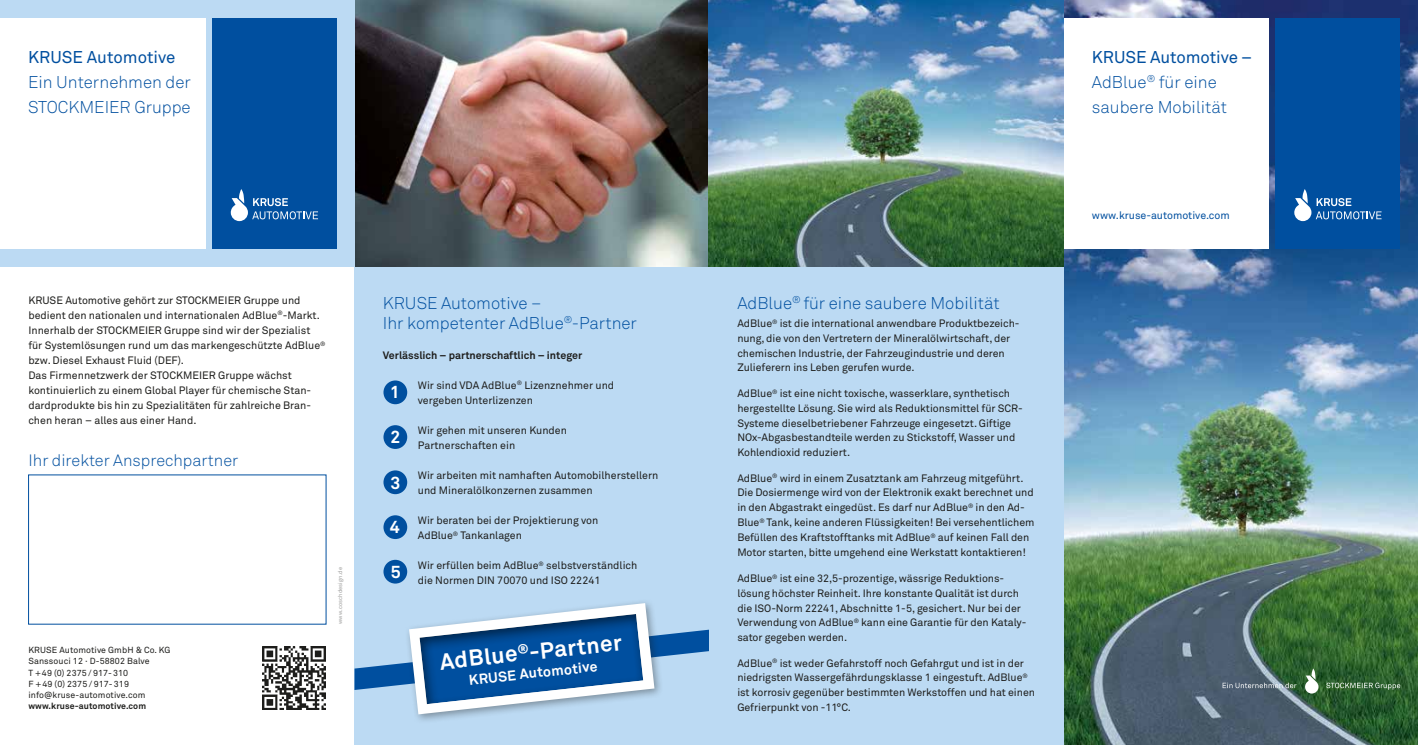
<style>
.page{position:relative;width:1418px;height:745px;background:#fff}
.page>*{position:absolute;margin:0;border:0;box-sizing:border-box;transform-origin:0 0}
.t1{font:700 22.62px "Akkurat Pro";color:#fff}
.t2{font:700 17.5px "Akkurat Pro";color:#fff}
.t3{font:300 16.88px/25px "Akkurat Pro";color:#004f9f}
.t4{font:16.88px "Akkurat Pro";color:#004f9f}
.t5{font:300 16.25px "Akkurat Pro";color:#004f9f}
.t6{font:700 14.12px "Akkurat Pro";color:#fff}
.t7{font:10.62px/15px "Akkurat Pro";letter-spacing:-.005em;color:#1d1d1b}
.t8{font:700 10.62px "Akkurat Pro";color:#1d1d1b}
.t9{font:10.62px "Akkurat Pro";color:#004f9f}
.t10{font:8.75px/11.2px "Akkurat Pro";letter-spacing:.01em;color:#1d1d1b}
.t11{font:700 8.75px "Akkurat Pro";letter-spacing:.01em;color:#1d1d1b}
.t12{font:5.62px "Akkurat Pro";letter-spacing:.025em;color:#9d9d9c}
.s1{font-weight:400}
</style>
<div class="page">
<img style="left:1063px;top:0;width:354px;height:744px">
<div style="left:1063px;top:18px;width:206px;height:230px;background:#fff"></div>
<div style="left:1275px;top:18px;width:125px;height:230px;background:#004f9f"></div>
<svg style="left:1294px;top:189px;width:87px;height:32px"></svg>
<div style="left:354px;top:184px;width:355px;height:560px;background:#bcdaf3"></div>
<div style="left:383px;top:380px;width:24px;height:24px;background:#004f9f;border-radius:50%"></div>
<div style="left:383px;top:425px;width:24px;height:23px;background:#004f9f;border-radius:50%"></div>
<div style="left:383px;top:470px;width:24px;height:24px;background:#004f9f;border-radius:50%"></div>
<div style="left:383px;top:515px;width:24px;height:23px;background:#004f9f;border-radius:50%"></div>
<div style="left:383px;top:559px;width:24px;height:24px;background:#004f9f;border-radius:50%"></div>
<img style="left:354px;top:0;width:355px;height:266px">
<div style="left:404px;top:598px;width:260px;height:125px;background:#1d1d1b;opacity:.4"></div>
<svg style="left:354px;top:602px;width:355px;height:112px"></svg>
<div style="left:0;top:0;width:354px;height:266px;background:#bcdaf3"></div>
<div style="left:0;top:18px;width:206px;height:230px;background:#fff"></div>
<div style="left:212px;top:18px;width:125px;height:230px;background:#004f9f"></div>
<svg style="left:231px;top:189px;width:87px;height:32px"></svg>
<svg style="left:709px;top:0;width:354px;height:744px;background:#9bbecf"></svg>
<svg style="left:1304px;top:668px;width:14px;height:25px"></svg>
<svg style="left:1222px;top:682px;width:74px;height:5px"></svg>
<svg style="left:1326px;top:682px;width:74px;height:7px"></svg>
<svg style="left:262px;top:646px;width:64px;height:64px"></svg>
<img style="left:262px;top:646px;width:63px;height:63px">
<h3 class="t4" style="left:28px;top:47px;width:149px">KRUSE Automotive</h3>
<h3 class="t3" style="left:28px;top:69px;width:164px">Ein Unternehmen der<br>STOCKMEIER Gruppe</h3>
<p class="t7" style="left:28px;top:292px;width:299px">KRUSE Automotive gehört zur STOCKMEIER Gruppe und bedient den nationalen und internationalen AdBlue<sup>®</sup>-Markt.<br>Innerhalb der STOCKMEIER Gruppe sind wir der Spezialist für Systemlösungen rund um das markengeschützte AdBlue<sup>® </sup>bzw. Diesel Exhaust Fluid (DEF).<br>Das Firmennetzwerk der STOCKMEIER Gruppe wächst kontinuierlich zu einem Global Player für chemische Stan&shy;dardprodukte bis hin zu Spezialitäten für zahlreiche Bran&shy;chen heran – alles aus einer Hand.</p>
<h3 class="t3" style="left:737px;top:290px;width:264px">AdBlue<sup>®</sup> für eine saubere Mobilität</h3>
<h3 class="t3" style="left:383px;top:293px;width:256px;line-height:20px">KRUSE Automotive –<br>Ihr kompetenter AdBlue<sup>®</sup>-Partner</h3>
<p class="t8" style="left:383px;top:348px;width:201px">Verlässlich – partnerschaftlich – integer</p>
<p class="t7" style="left:418px;top:377px;width:198px">Wir sind VDA AdBlue<sup>®</sup> Lizenznehmer und vergeben Unterlizenzen</p>
<p class="t7" style="left:418px;top:422px;width:151px">Wir gehen mit unseren Kunden<br>Partnerschaften ein</p>
<p class="t7" style="left:418px;top:467px;width:242px">Wir arbeiten mit namhaften Automobilherstellern und Mineralölkonzernen zusammen</p>
<p class="t7" style="left:418px;top:512px;width:182px">Wir beraten bei der Projektierung von<br>AdBlue<sup>®</sup> Tankanlagen</p>
<p class="t7" style="left:418px;top:557px;width:221px">Wir erfüllen beim AdBlue<sup>®</sup> selbstverständlich die Normen DIN 70070 und ISO 22241</p>
<p class="t7" style="left:737px;top:316px;width:284px;line-height:14.6px">AdBlue<sup>®</sup> ist die international anwendbare Produktbezeich&shy;nung, die von den Vertretern der Mineralölwirtschaft, der chemischen Industrie, der Fahrzeugindustrie und deren Zulieferern ins Leben gerufen wurde.</p>
<p class="t7" style="left:737px;top:386px;width:287px;line-height:14.6px">AdBlue<sup>®</sup> ist eine nicht toxische, wasserklare, synthetisch hergestellte Lösung. Sie wird als Reduktionsmittel für SCR-Systeme dieselbetriebener Fahrzeuge eingesetzt. Giftige NOx-Abgasbestandteile werden zu Stickstoff, Wasser und Kohlendioxid reduziert.</p>
<p class="t7" style="left:737px;top:470px;width:299px">AdBlue<sup>®</sup> wird in einem Zusatztank am Fahrzeug mitgeführt.<br>Die Dosiermenge wird von der Elektronik exakt berechnet und in den Abgastrakt eingedüst. Es darf nur AdBlue<sup>®</sup> in den Ad-Blue<sup>®</sup> Tank, keine anderen Flüssigkeiten! Bei versehentlichem Befüllen des Kraftstofftanks mit AdBlue<sup>®</sup> auf keinen Fall den Motor starten, bitte umgehend eine Werkstatt kontaktieren!</p>
<p class="t7" style="left:737px;top:571px;width:291px;line-height:14.6px">AdBlue<sup>®</sup> ist eine 32,5-prozentige, wässrige Reduktions&shy;lösung höchster Reinheit. Ihre konstante Qualität ist durch die ISO-Norm 22241, Abschnitte 1-5, gesichert. Nur bei der Verwendung von AdBlue<sup>®</sup> kann eine Garantie für den Kataly&shy;sator gegeben werden.</p>
<p class="t7" style="left:737px;top:655px;width:299px;line-height:14.6px">AdBlue<sup>®</sup> ist weder Gefahrstoff noch Gefahrgut und ist in der niedrigsten Wassergefährdungsklasse 1 eingestuft. AdBlue<sup>® </sup>ist korrosiv gegenüber bestimmten Werkstoffen und hat einen Gefrierpunkt von -11°C.</p>
<h2 class="t2" style="left:390px;top:381px;width:11px">1</h2>
<h2 class="t2" style="left:390px;top:426px;width:11px">2</h2>
<h2 class="t2" style="left:390px;top:471px;width:11px">3</h2>
<h2 class="t2" style="left:390px;top:516px;width:11px">4</h2>
<h2 class="t2" style="left:391px;top:560px;width:11px">5</h2>
<h3 class="t5" style="left:28px;top:450px;width:211px">Ihr direkter Ansprechpartner</h3>
<p class="t12" style="left:337px;top:624px;width:59px;rotate:-90deg">www.coschdesign.de</p>
<h1 class="t1" style="left:438px;top:647px;width:184px;rotate:-6deg">AdBlue<sup>®</sup>-Partner</h1>
<p class="t10" style="left:28px;top:644px;width:143px">KRUSE Automotive GmbH &amp; Co. KG<br>Sanssouci 12 · D-58802 Balve<br>T +49 (0) 2375 / 917- 310<br>F +49 (0) 2375 / 917- 319 info@kruse-automotive.com</p>
<p class="t11" style="left:28px;top:700px;width:119px">www.kruse-automotive.com</p>
<h3 class="t6" style="left:468px;top:670px;width:131px;rotate:-6deg">KRUSE Automotive</h3>
<h3 class="t3" style="left:1091px;top:45px;width:162px"><span class="s1">KRUSE Automotive –<br></span>AdBlue<sup>®</sup> für eine saubere Mobilität</h3>
<p class="t9" style="left:1091px;top:209px;width:139px">www.kruse-automotive.com</p>
</div>
